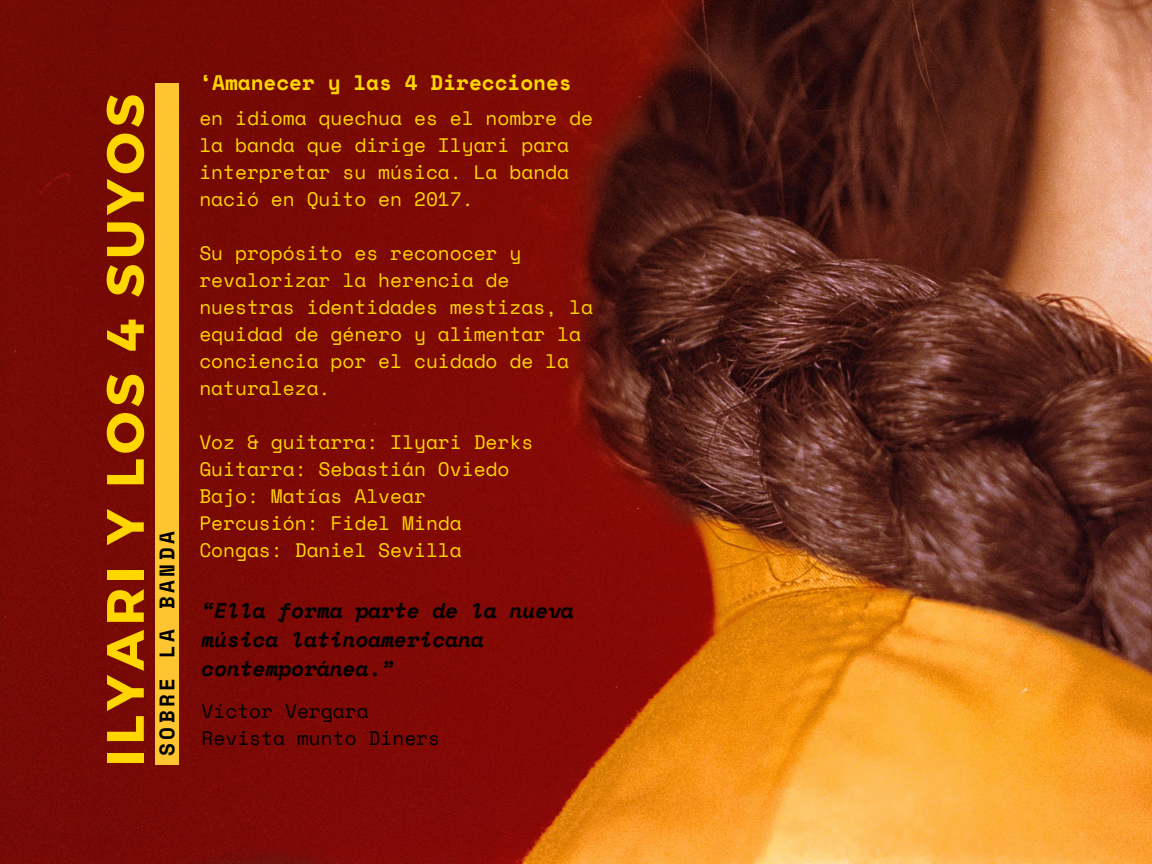
<style>
.page{position:relative;width:1152px;height:864px;background:#fff}
.page>*{position:absolute;margin:0;border:0;box-sizing:border-box;transform-origin:0 0}
.t1{font:700 52.5px "Montserrat";letter-spacing:.085em;color:#ffd600}
.t2{font:italic 700 21px/29.2px "Space Mono";color:#000}
.t3{font:700 21px "Space Mono";color:#ffd600}
.t4{font:700 21px "Space Mono";letter-spacing:.165em;color:#000}
.t5{font:19.5px/27px "Space Mono";color:#ffd600}
.t6{font:19.5px/27px "Space Mono";color:#000}
</style>
<div class="page">
<img style="left:0;top:0;width:1152px;height:864px">
<div style="left:155px;top:83px;width:24px;height:682px;background:#ffc530"></div>
<h1 class="t1" style="left:91px;top:766px;width:674px;rotate:-90deg">ILYARI Y LOS 4 SUYOS</h1>
<p class="t4" style="left:151px;top:756px;width:226px;rotate:-90deg">SOBRE LA BANDA</p>
<p class="t3" style="left:199px;top:66px;width:374px">‘Amanecer y las 4 Direcciones</p>
<p class="t5" style="left:199px;top:104px;width:395px">en idioma quechua es el nombre de la banda que dirige Ilyari para interpretar su música. La banda nació en Quito en 2017.</p>
<p class="t5" style="left:199px;top:239px;width:395px">Su propósito es reconocer y revalorizar la herencia de nuestras identidades mestizas, la equidad de género y alimentar la conciencia por el cuidado de la naturaleza.</p>
<p class="t5" style="left:199px;top:428px;width:336px">Voz &amp; guitarra: Ilyari Derks<br>Guitarra: Sebastián Oviedo<br>Bajo: Matías Alvear<br>Percusión: Fidel Minda<br>Congas: Daniel Sevilla</p>
<p class="t2" style="left:202px;top:595px;width:374px">“Ella forma parte de la nueva música latinoamericana contemporánea.”</p>
<p class="t6" style="left:202px;top:697px;width:240px">Víctor Vergara<br>Revista munto Diners</p>
</div>
